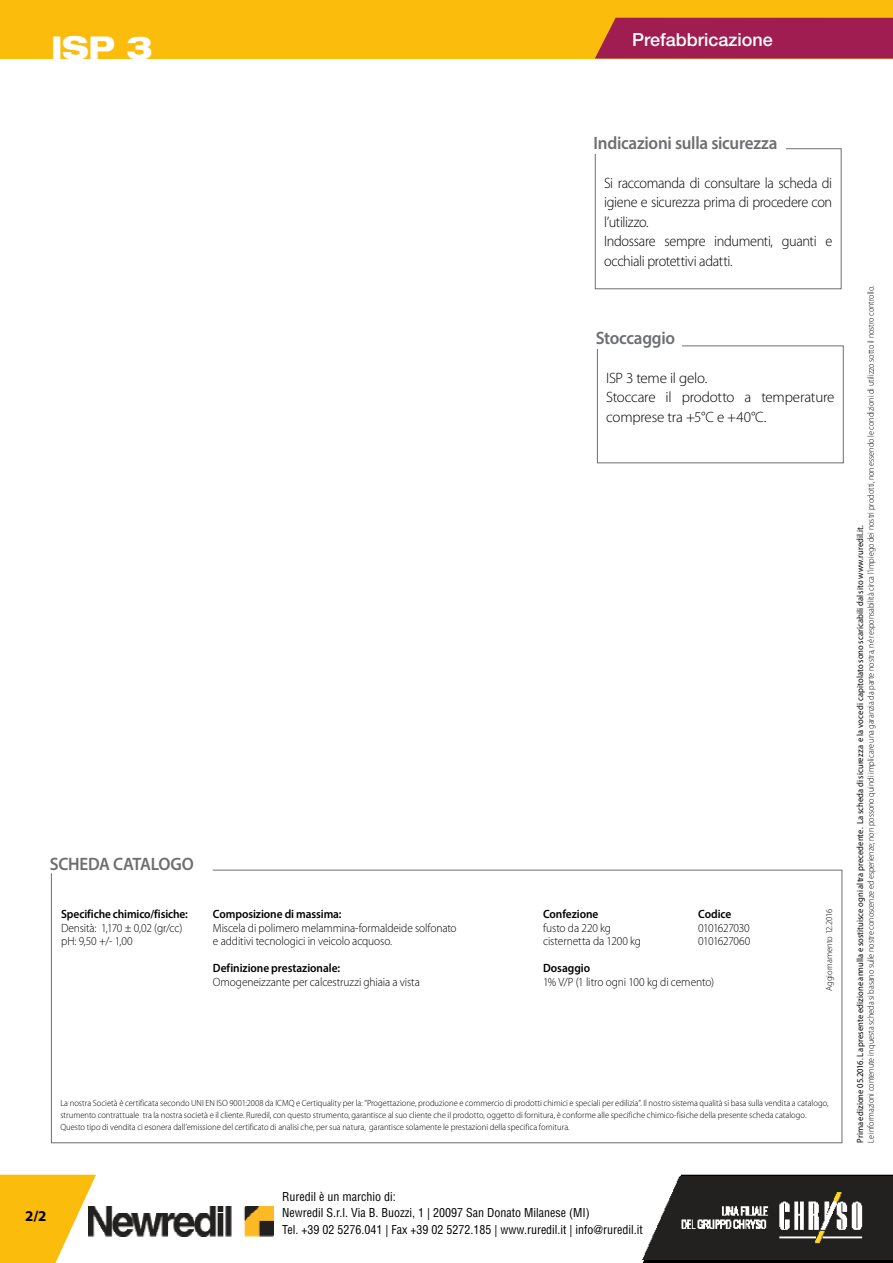
<style>
.page{position:relative;width:893px;height:1263px;background:#fff}
.page>*{position:absolute;margin:0;border:0;box-sizing:border-box;transform-origin:0 0}
.t1{font:800 expanded 31.5px "Helvetica Neue LT Std";color:#fff;scale:.95 1}
.t2{font:600 18px "Myriad Pro";letter-spacing:-.015em;color:#6d6e71;scale:.95 1}
.t3{font:500 18px "Helvetica Neue LT Std";color:#fff}
.t4{font:300 15px/19.5px "Myriad Pro";letter-spacing:-.025em;color:#000;scale:.95 1}
.t5{font:300 15px/19.5px "Myriad Pro";letter-spacing:-.025em;color:#000}
.t6{font:700 15px "Myriad Pro";color:#000}
.t7{font:300 12px/13.5px "Myriad Pro";letter-spacing:-.01em;color:#000;scale:.95 1}
.t8{font:condensed 12px/16.5px "Helvetica LT Std";color:#000}
.t9{font:600 12px "Myriad Pro";letter-spacing:-.005em;color:#000;scale:.95 1}
.t10{font:300 12px/13.5px "Myriad Pro";letter-spacing:-.035em;color:#000;scale:.95 1}
.t11{font:300 9px/12px "Myriad Pro";color:#000;scale:.95 1}
.t12{font:300 9px "Myriad Pro";color:#000;scale:.92 1}
.t13{font:9px "Myriad Pro";letter-spacing:.005em;color:#000;scale:.95 1}
</style>
<div class="page">
<div style="left:0;top:0;width:893px;height:59px;background:#fbbc0c"></div>
<img style="left:96px;top:1206px;width:178px;height:30px">
<svg style="left:643px;top:1175px;width:250px;height:88px"></svg>
<img style="left:642px;top:1176px;width:251px;height:84px">
<svg style="left:0;top:1175px;width:96px;height:88px"></svg>
<div style="left:595px;top:18px;width:298px;height:41px;background:#9f1d51"></div>
<svg style="left:51px;top:869px;width:792px;height:274px"></svg>
<div style="left:595px;top:148px;width:246px;height:141px;border:1px solid #6d6e71"></div>
<div style="left:594px;top:129px;width:192px;height:24px;background:#fff"></div>
<div style="left:597px;top:345px;width:247px;height:118px;border:1px solid #6d6e71"></div>
<div style="left:596px;top:324px;width:86px;height:24px;background:#fff"></div>
<h1 class="t1" style="left:51px;top:27px;width:109px">ISP 3</h1>
<h2 class="t3" style="left:632px;top:29px;width:142px">Prefabbricazione</h2>
<h2 class="t2" style="left:594px;top:131px;width:195px">Indicazioni sulla sicurezza</h2>
<h3 class="t4" style="left:604px;top:173px;width:242px">Si raccomanda di consultare la scheda di igiene e sicurezza prima di procedere con l’utilizzo.<br>Indossare sempre indumenti, guanti e occhiali protettivi adatti.</h3>
<h2 class="t2" style="left:596px;top:326px;width:85px">Stoccaggio</h2>
<h3 class="t5" style="left:606px;top:368px;width:230px">ISP 3 teme il gelo.<br>Stoccare il prodotto a temperature comprese tra +5°C e +40°C.</h3>
<h2 class="t2" style="left:50px;top:853px;width:153px">SCHEDA CATALOGO</h2>
<h3 class="t9" style="left:61px;top:906px;width:135px">Specifiche chimico/fisiche:</h3>
<h3 class="t7" style="left:61px;top:921px;width:129px">Densità: 1,170 ± 0,02 (gr/cc) pH: 9,50 +/- 1,00</h3>
<h3 class="t9" style="left:213px;top:906px;width:137px">Composizione di massima:</h3>
<h3 class="t7" style="left:213px;top:921px;width:258px">Miscela di polimero melammina-formaldeide solfonato e additivi tecnologici in veicolo acquoso.</h3>
<h3 class="t9" style="left:213px;top:960px;width:135px">Definizione prestazionale:</h3>
<h3 class="t7" style="left:213px;top:975px;width:219px">Omogeneizzante per calcestruzzi ghiaia a vista</h3>
<h3 class="t9" style="left:543px;top:906px;width:60px">Confezione</h3>
<h3 class="t7" style="left:543px;top:921px;width:105px">fusto da 220 kg cisternetta da 1200 kg</h3>
<h3 class="t9" style="left:543px;top:960px;width:51px">Dosaggio</h3>
<h3 class="t7" style="left:543px;top:975px;width:182px">1% V/P (1 litro ogni 100 kg di cemento)</h3>
<h3 class="t9" style="left:698px;top:906px;width:36px">Codice</h3>
<h3 class="t10" style="left:698px;top:921px;width:56px">0101627030<br>0101627060</h3>
<p class="t11" style="left:823px;top:991px;width:88px;rotate:-90deg">Aggiornamento 12.2016</p>
<p class="t11" style="left:60px;top:1097px;width:810px">La nostra Società è certificata secondo UNI EN ISO 9001:2008 da ICMQ e Certiquality per la: “Progettazione, produzione e commercio di prodotti chimici e speciali per edilizia”. Il nostro sistema qualità si basa sulla vendita a catalogo, strumento contrattuale tra la nostra società e il cliente. Ruredil, con questo strumento, garantisce al suo cliente che il prodotto, oggetto di fornitura, è conforme alle specifiche chimico-fisiche della presente scheda catalogo.<br>Questo tipo di vendita ci esonera dall’emissione del certificato di analisi che, per sua natura, garantisce solamente le prestazioni della specifica fornitura.</p>
<h3 class="t6" style="left:25px;top:1206px;width:23px">2/2</h3>
<h3 class="t8" style="left:282px;top:1188px;width:362px">Ruredil è un marchio di:<br>Newredil S.r.l. Via B. Buozzi, 1 | 20097 San Donato Milanese (MI)<br>Tel. +39 02 5276.041 | Fax +39 02 5272.185 | www.ruredil.it | info@ruredil.it</h3>
<p class="t12" style="left:866px;top:1143px;width:934px;rotate:-90deg">Le informazioni contenute in questa scheda si basano sulle nostre conoscenze ed esperienze; non possono quindi implicare una garanzia da parte nostra, né responsabilità circa l’impiego dei nostri prodotti, non essendo le condizioni di utilizzo sotto il nostro controllo.</p>
<p class="t13" style="left:855px;top:1143px;width:652px;rotate:-90deg">Prima edizione 05.2016. La presente edizione annulla e sostituisce ogni altra precedente. La scheda di sicurezza e la voce di capitolato sono scaricabili dal sito www.ruredil.it.</p>
</div>
